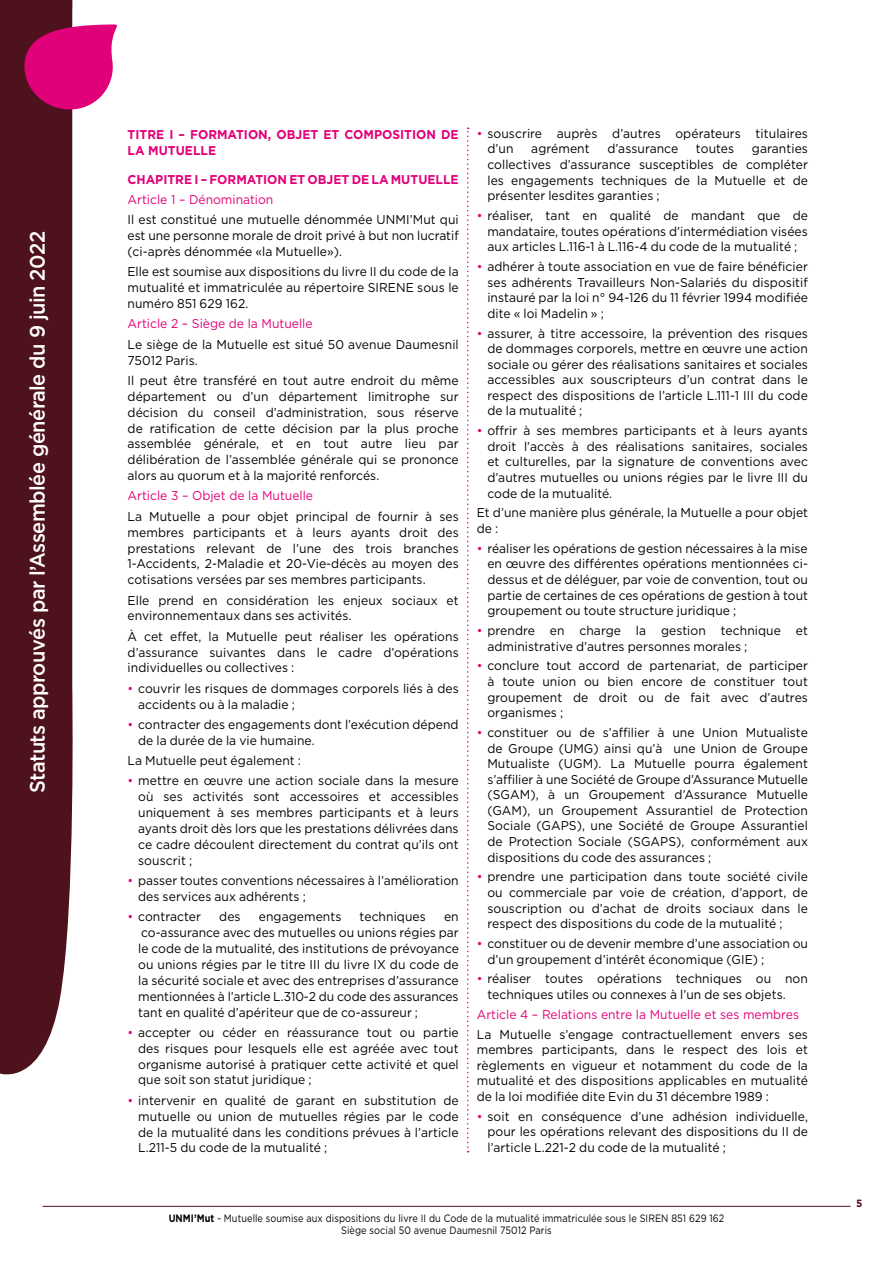
<style>
.page{position:relative;width:893px;height:1263px;background:#fff}
.page>*{position:absolute;margin:0;border:0;box-sizing:border-box;transform-origin:0 0}
.t1{font:500 21px "Gotham";letter-spacing:-.025em;color:#fff;scale:.95 1}
.t2{font:12.75px/15.6px "Gotham";letter-spacing:.005em;color:#000;text-align:justify;scale:.95 1}
.t3{font:12.75px "Gotham";color:#e20079;scale:.95 1}
.t4{font:700 12.75px/15.9px "Gotham";color:#e20079;scale:.95 1}
.t5{font:10.65px/12px "Gotham";letter-spacing:.01em;color:#000;text-align:center;scale:.86 1}
.t6{font:700 10.5px "Gotham";color:#4e121c;scale:.95 1}
.s1{color:#e20079}
.s2{font-weight:700}
</style>
<div class="page">
<hr style="left:0;top:208px;width:1px;height:998px;background:#ddcfcc">
<div style="left:0;top:0;width:73px;height:1089px;background:#4e121c"></div>
<hr style="left:43px;top:1206px;width:807px;height:1px;background:#4e121c">
<svg style="left:24px;top:24px;width:93px;height:87px;background:#cf1d7b"></svg>
<svg style="left:467px;top:128px;width:2px;height:1024px"></svg>
<h1 class="t1" style="left:26px;top:793px;width:593px;rotate:-90deg">Statuts approuvés par l’Assemblée générale du 9 juin 2022</h1>
<p class="t4" style="left:128px;top:127px;width:350px">TITRE I – FORMATION, OBJET ET COMPOSITION DE<br>LA MUTUELLE</p>
<p class="t4" style="left:128px;top:171px;width:350px">CHAPITRE I – FORMATION ET OBJET DE LA MUTUELLE</p>
<p class="t3" style="left:128px;top:192px;width:155px">Article 1 – Dénomination</p>
<p class="t2" style="left:128px;top:212px;width:350px">Il est constitué une mutuelle dénommée UNMI’Mut qui est une personne morale de droit privé à but non lucratif (ci-après dénommée «la Mutuelle»).</p>
<p class="t2" style="left:128px;top:264px;width:350px">Elle est soumise aux dispositions du livre II du code de la mutualité et immatriculée au répertoire SIRENE sous le numéro 851 629 162.</p>
<p class="t3" style="left:128px;top:316px;width:196px">Article 2 – Siège de la Mutuelle</p>
<p class="t2" style="left:128px;top:336px;width:350px">Le siège de la Mutuelle est situé 50 avenue Daumesnil<br>75012 Paris.</p>
<p class="t2" style="left:128px;top:372px;width:350px">Il peut être transféré en tout autre endroit du même département ou d’un département limitrophe sur décision du conseil d’administration, sous réserve de ratification de cette décision par la plus proche assemblée générale, et en tout autre lieu par délibération de l’assemblée générale qui se prononce alors au quorum et à la majorité renforcés.</p>
<p class="t3" style="left:128px;top:488px;width:197px">Article 3 – Objet de la Mutuelle</p>
<p class="t2" style="left:128px;top:508px;width:350px">La Mutuelle a pour objet principal de fournir à ses membres participants et à leurs ayants droit des prestations relevant de l’une des trois branches 1-Accidents, 2-Maladie et 20-Vie-décès au moyen des cotisations versées par ses membres participants.</p>
<p class="t2" style="left:128px;top:592px;width:350px">Elle prend en considération les enjeux sociaux et environnementaux dans ses activités.</p>
<p class="t2" style="left:128px;top:628px;width:350px">À cet effet, la Mutuelle peut réaliser les opérations d’assurance suivantes dans le cadre d’opérations individuelles ou collectives :</p>
<p class="t2" style="left:138px;top:680px;width:339px;text-indent:-11px"><span class="s1">•</span> couvrir les risques de dommages corporels liés à des accidents ou à la maladie ;</p>
<p class="t2" style="left:138px;top:716px;width:339px;text-indent:-11px"><span class="s1">•</span> contracter des engagements dont l’exécution dépend de la durée de la vie humaine.</p>
<p class="t2" style="left:128px;top:752px;width:184px">La Mutuelle peut également :</p>
<p class="t2" style="left:138px;top:772px;width:339px;text-indent:-11px"><span class="s1">•</span> mettre en œuvre une action sociale dans la mesure où ses activités sont accessoires et accessibles uniquement à ses membres participants et à leurs ayants droit dès lors que les prestations délivrées dans ce cadre découlent directement du contrat qu’ils ont souscrit ;</p>
<p class="t2" style="left:138px;top:872px;width:339px;text-indent:-11px"><span class="s1">•</span> passer toutes conventions nécessaires à l’amélioration des services aux adhérents ;</p>
<p class="t2" style="left:128px;top:908px;width:79px"><span class="s1">•</span> contracter</p>
<p class="t2" style="left:219px;top:908px;width:24px">des</p>
<p class="t2" style="left:259px;top:908px;width:89px">engagements</p>
<p class="t2" style="left:360px;top:908px;width:71px">techniques</p>
<p class="t2" style="left:138px;top:908px;width:339px;text-indent:306px">en co-assurance avec des mutuelles ou unions régies par le code de la mutualité, des institutions de prévoyance ou unions régies par le titre III du livre IX du code de la sécurité sociale et avec des entreprises d’assurance mentionnées à l’article L.310-2 du code des assurances tant en qualité d’apériteur que de co-assureur ;</p>
<p class="t2" style="left:138px;top:1024px;width:339px;text-indent:-11px"><span class="s1">•</span> accepter ou céder en réassurance tout ou partie des risques pour lesquels elle est agréée avec tout organisme autorisé à pratiquer cette activité et quel que soit son statut juridique ;</p>
<p class="t2" style="left:138px;top:1092px;width:339px;text-indent:-11px"><span class="s1">•</span> intervenir en qualité de garant en substitution de mutuelle ou union de mutuelles régies par le code de la mutualité dans les conditions prévues à l’article L.211-5 du code de la mutualité ;</p>
<p class="t2" style="left:487px;top:125px;width:339px;text-indent:-11px"><span class="s1">•</span> souscrire auprès d’autres opérateurs titulaires d’un</p>
<p class="t2" style="left:531px;top:141px;width:63px">agrément</p>
<p class="t2" style="left:607px;top:141px;width:76px">d’assurance</p>
<p class="t2" style="left:696px;top:141px;width:42px">toutes</p>
<p class="t2" style="left:487px;top:141px;width:339px;text-indent:265px">garanties collectives d’assurance susceptibles de compléter les engagements techniques de la Mutuelle et de présenter lesdites garanties ;</p>
<p class="t2" style="left:487px;top:207px;width:339px;text-indent:-11px"><span class="s1">•</span> réaliser, tant en qualité de mandant que de mandataire, toutes opérations d’intermédiation visées aux articles L.116-1 à L.116-4 du code de la mutualité ;</p>
<p class="t2" style="left:487px;top:258px;width:339px;text-indent:-11px"><span class="s1">•</span> adhérer à toute association en vue de faire bénéficier ses adhérents Travailleurs Non-Salariés du dispositif instauré par la loi n° 94-126 du 11 février 1994 modifiée dite « loi Madelin » ;</p>
<p class="t2" style="left:487px;top:325px;width:339px;text-indent:-11px"><span class="s1">•</span> assurer, à titre accessoire, la prévention des risques de dommages corporels, mettre en œuvre une action sociale ou gérer des réalisations sanitaires et sociales accessibles aux souscripteurs d’un contrat dans le respect des dispositions de l’article L.111-1 III du code de la mutualité ;</p>
<p class="t2" style="left:487px;top:423px;width:339px;text-indent:-11px"><span class="s1">•</span> offrir à ses membres participants et à leurs ayants droit l’accès à des réalisations sanitaires, sociales et culturelles, par la signature de conventions avec d’autres mutuelles ou unions régies par le livre III du code de la mutualité.</p>
<p class="t2" style="left:477px;top:505px;width:350px">Et d’une manière plus générale, la Mutuelle a pour objet de :</p>
<p class="t2" style="left:487px;top:540px;width:339px;text-indent:-11px"><span class="s1">•</span> réaliser les opérations de gestion nécessaires à la mise en œuvre des différentes opérations mentionnées ci&shy;dessus et de déléguer, par voie de convention, tout ou partie de certaines de ces opérations de gestion à tout groupement ou toute structure juridique ;</p>
<p class="t2" style="left:487px;top:622px;width:339px;text-indent:-11px"><span class="s1">•</span> prendre en charge la gestion technique et administrative d’autres personnes morales ;</p>
<p class="t2" style="left:487px;top:658px;width:339px;text-indent:-11px"><span class="s1">•</span> conclure tout accord de partenariat, de participer à toute union ou bien encore de constituer tout groupement de droit ou de fait avec d’autres organismes ;</p>
<p class="t2" style="left:487px;top:724px;width:339px;text-indent:-11px"><span class="s1">•</span> constituer ou de s’affilier à une Union Mutualiste de Groupe (UMG) ainsi qu’à une Union de Groupe Mutualiste (UGM). La Mutuelle pourra également s’affilier à une Société de Groupe d’Assurance Mutuelle (SGAM), à un Groupement d’Assurance Mutuelle (GAM), un Groupement Assurantiel de Protection Sociale (GAPS), une Société de Groupe Assurantiel de Protection Sociale (SGAPS), conformément aux dispositions du code des assurances ;</p>
<p class="t2" style="left:487px;top:869px;width:339px;text-indent:-11px"><span class="s1">•</span> prendre une participation dans toute société civile ou commerciale par voie de création, d’apport, de souscription ou d’achat de droits sociaux dans le respect des dispositions du code de la mutualité ;</p>
<p class="t2" style="left:487px;top:935px;width:339px;text-indent:-11px"><span class="s1">•</span> constituer ou de devenir membre d’une association ou d’un groupement d’intérêt économique (GIE) ;</p>
<p class="t2" style="left:487px;top:971px;width:339px;text-indent:-11px"><span class="s1">•</span> réaliser toutes opérations techniques ou non techniques utiles ou connexes à l’un de ses objets.</p>
<p class="t3" style="left:477px;top:1006px;width:341px">Article 4 – Relations entre la Mutuelle et ses membres</p>
<p class="t2" style="left:477px;top:1026px;width:350px">La Mutuelle s’engage contractuellement envers ses membres participants, dans le respect des lois et règlements en vigueur et notamment du code de la mutualité et des dispositions applicables en mutualité de la loi modifiée dite Evin du 31 décembre 1989 :</p>
<p class="t2" style="left:487px;top:1108px;width:339px;text-indent:-11px"><span class="s1">•</span> soit en conséquence d’une adhésion individuelle, pour les opérations relevant des dispositions du II de l’article L.221-2 du code de la mutualité ;</p>
<p class="t5" style="left:169px;top:1212px;width:648px"><span class="s2">UNMI’Mut</span> - Mutuelle soumise aux dispositions du livre II du Code de la mutualité immatriculée sous le SIREN 851 629 162<br>Siège social 50 avenue Daumesnil 75012 Paris</p>
<p class="t6" style="left:856px;top:1197px;width:8px">5</p>
</div>
